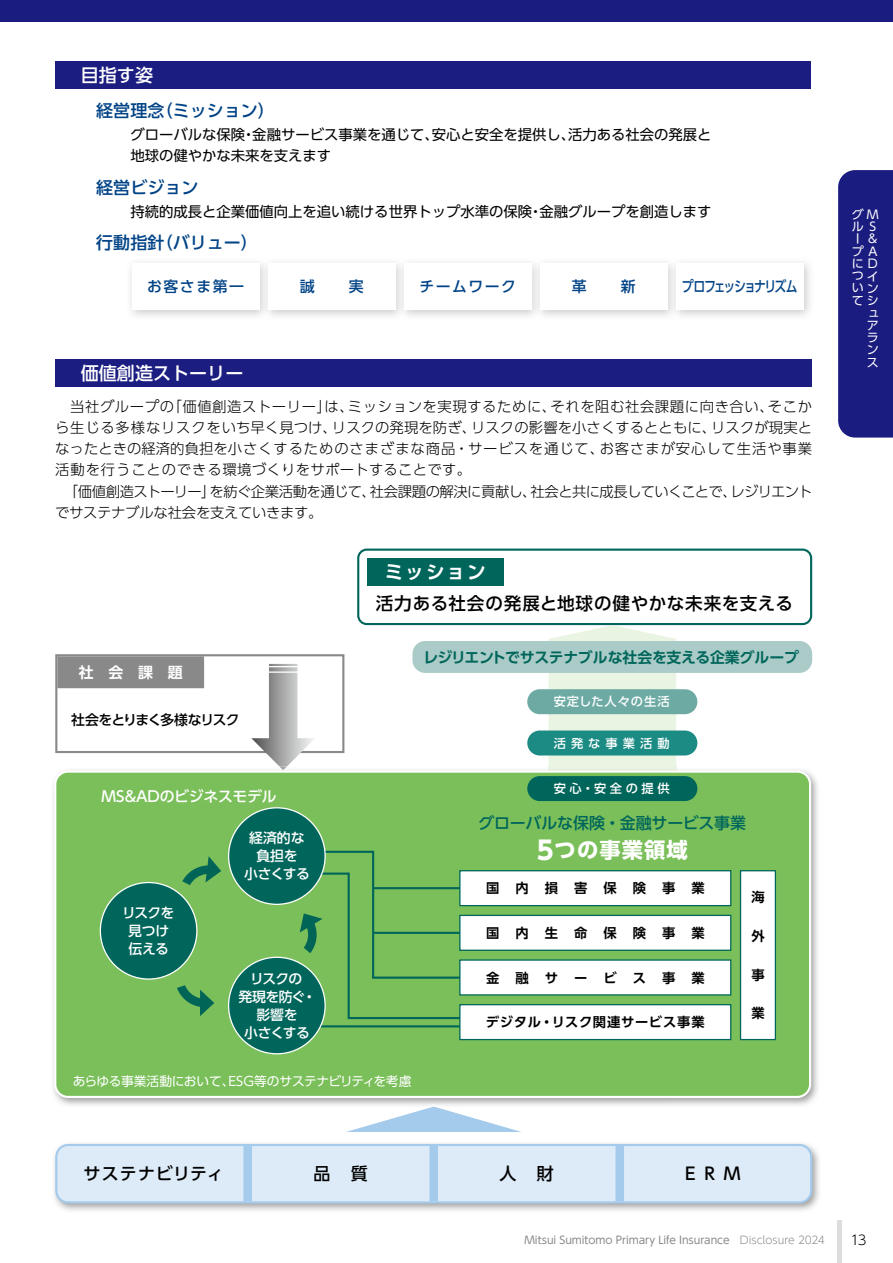
<style>
.page{position:relative;width:893px;height:1263px;background:#fff}
.page>*{position:absolute;margin:0;border:0;box-sizing:border-box;transform-origin:0 0}
.t1{font:700 21.3px "UD Shin Go Pro";letter-spacing:.05em;color:#fff}
.t2{font:700 18.6px "UD Shin Go Pro De";letter-spacing:.1em;color:#fff}
.t3{font:500 18px "UD Shin Go Pro";color:#fff}
.t4{font:500 17.55px "UD Shin Go Pro";letter-spacing:.04em;color:#000}
.t5{font:500 16.95px "UD Shin Go Pro";color:#004386}
.t6{font:500 16.95px "UD Shin Go Pro";letter-spacing:.045em;color:#000}
.t7{font:500 15.9px "UD Shin Go Pro";letter-spacing:-.005em;color:#00665b}
.t8{font:700 14.85px "UD Shin Go Pro De";letter-spacing:-.015em;color:#00665b}
.t9{font:500 14.85px "UD Shin Go Pro";letter-spacing:.035em;color:#004386}
.t10{font:500 14.85px "UD Shin Go Pro";letter-spacing:-.015em;color:#fff}
.t11{font:500 14.85px "UD Shin Go Pro";letter-spacing:-.14em;color:#004386;scale:.8 1}
.t12{font:700 14.85px "UD Shin Go Pro De";color:#fff}
.t13{font:300 14.4px/21.3px "UD Shin Go Pro";letter-spacing:.02em;color:#000}
.t14{font:14.4px/21.3px "UD Shin Go Pro";color:#000}
.t15{font:500 13.8px/18.1px "UD Shin Go Pro";letter-spacing:-.035em;color:#fff;text-align:center}
.t16{font:500 13.8px "UD Shin Go Pro";letter-spacing:-.08em;color:#000}
.t17{font:700 13.35px "UD Shin Go Pro De";letter-spacing:1.205em;color:#000}
.t18{font:700 13.35px "UD Shin Go Pro De";letter-spacing:.065em;color:#000}
.t19{font:300 13.35px "UD Shin Go Pro";color:#000}
.t20{font:12.75px "UD Shin Go Pro";letter-spacing:-.025em;color:#fff}
.t21{font:500 12.15px "UD Shin Go Pro";letter-spacing:.075em;color:#fff}
.t22{font:500 12.15px "UD Shin Go Pro";letter-spacing:.295em;color:#fff}
.t23{font:500 12.15px "UD Shin Go Pro";letter-spacing:.415em;color:#fff}
.t24{font:12px/12.3px "UD Shin Go Pro";color:#fff;text-align:right}
.t25{font:10.65px "UD Shin Go Pro";letter-spacing:-.005em;color:#898989}
.s1{font-size:25.5px}
.s2{font-weight:300}
</style>
<div class="page">
<div style="left:367px;top:558px;width:136px;height:28px;background:#00665b"></div>
<div style="left:357px;top:549px;width:455px;height:76px;border:2px solid #00665b;border-radius:9px"></div>
<svg style="left:549px;top:625px;width:127px;height:141px;background:#e9f3e4"></svg>
<div style="left:55px;top:654px;width:289px;height:99px;border:2px solid #898989"></div>
<img style="left:54px;top:1143px;width:765px;height:68px">
<div style="left:56px;top:1145px;width:755px;height:57px;background:#ddebf8;border-radius:12px"></div>
<div style="left:55px;top:1144px;width:757px;height:59px;border:2px solid #a4caec;border-radius:12px"></div>
<div style="left:243px;top:1146px;width:9px;height:55px;background:#a4caec"></div>
<div style="left:429px;top:1146px;width:9px;height:55px;background:#a4caec"></div>
<div style="left:615px;top:1146px;width:9px;height:55px;background:#a4caec"></div>
<div style="left:412px;top:641px;width:400px;height:32px;background:#aacbc7;border-radius:13px"></div>
<div style="left:527px;top:689px;width:170px;height:25px;background:#6daaa4;border-radius:12px"></div>
<div style="left:527px;top:730px;width:170px;height:25px;background:#1b8b84;border-radius:12px"></div>
<img style="left:53px;top:766px;width:765px;height:340px">
<img style="left:549px;top:766px;width:127px;height:4px">
<svg style="left:338px;top:1104px;width:191px;height:28px"></svg>
<img style="left:421px;top:1104px;width:25px;height:4px">
<svg style="left:58px;top:657px;width:285px;height:113px"></svg>
<div style="left:55px;top:772px;width:755px;height:325px;background:#7abf59;border-radius:13px"></div>
<div style="left:54px;top:770px;width:757px;height:328px;border:2px solid #fff;border-radius:13px"></div>
<div style="left:527px;top:776px;width:170px;height:25px;background:#00665b;border-radius:12px"></div>
<hr style="left:300px;top:1025px;width:185px;height:2px;background:#00665b">
<div style="left:460px;top:871px;width:271px;height:35px;background:#fff"></div>
<div style="left:459px;top:870px;width:272px;height:36px;border:1px solid #00665b"></div>
<div style="left:740px;top:871px;width:35px;height:168px;background:#fff"></div>
<div style="left:740px;top:870px;width:36px;height:170px;border:1px solid #00665b"></div>
<div style="left:460px;top:915px;width:271px;height:35px;background:#fff"></div>
<div style="left:459px;top:915px;width:272px;height:36px;border:1px solid #00665b"></div>
<div style="left:460px;top:960px;width:271px;height:35px;background:#fff"></div>
<div style="left:459px;top:959px;width:272px;height:36px;border:1px solid #00665b"></div>
<div style="left:460px;top:1005px;width:271px;height:34px;background:#fff"></div>
<div style="left:459px;top:1004px;width:272px;height:36px;border:1px solid #00665b"></div>
<div style="left:100px;top:882px;width:97px;height:97px;background:#00665b;border-radius:50%"></div>
<div style="left:229px;top:808px;width:96px;height:96px;background:#00665b;border-radius:50%"></div>
<div style="left:229px;top:957px;width:96px;height:97px;background:#00665b;border-radius:50%"></div>
<svg style="left:182px;top:856px;width:39px;height:29px"></svg>
<svg style="left:300px;top:850px;width:187px;height:170px"></svg>
<svg style="left:177px;top:985px;width:37px;height:31px"></svg>
<div style="left:55px;top:62px;width:756px;height:27px;background:#1c1d81"></div>
<div style="left:55px;top:359px;width:757px;height:28px;background:#1c1d81"></div>
<div style="left:838px;top:170px;width:55px;height:268px;background:#1b1c80"></div>
<div style="left:0;top:0;width:893px;height:21px;background:#1b1c80"></div>
<hr style="left:838px;top:1220px;width:4px;height:43px;background:#dcdddd">
<p class="t3" style="left:81px;top:61px;width:74px">目指す姿</p>
<p class="t5" style="left:96px;top:97px;width:180px">経営理念（ミッション）</p>
<p class="t14" style="left:130px;top:124px;width:583px">グローバルな保険・金融サービス事業を通じて、安心と安全を提供し、活力ある社会の発展と地球の健やかな未来を支えます</p>
<p class="t5" style="left:96px;top:173px;width:104px">経営ビジョン</p>
<p class="t14" style="left:130px;top:200px;width:583px">持続的成長と企業価値向上を追い続ける世界トップ水準の保険・金融グループを創造します</p>
<p class="t5" style="left:96px;top:229px;width:163px">行動指針（バリュー）</p>
<p class="t9" style="left:147px;top:274px;width:98px">お客さま第一</p>
<p class="t9" style="left:300px;top:274px;width:65px">誠　　実</p>
<p class="t9" style="left:419px;top:274px;width:98px">チームワーク</p>
<p class="t9" style="left:572px;top:274px;width:65px">革　　新</p>
<p class="t11" style="left:682px;top:274px;width:146px">プロフェッショナリズム</p>
<p class="t3" style="left:81px;top:359px;width:164px">価値創造ストーリー</p>
<p class="t13" style="left:55px;top:395px;width:759px">　当社グループの「価値創造ストーリー」は、ミッションを実現するために、それを阻む社会課題に向き合い、そこから生じる多様なリスクをいち早く見つけ、リスクの発現を防ぎ、リスクの影響を小さくするとともに、リスクが現実となったときの経済的負担を小さくするためのさまざまな商品・サービスを通じて、お客さまが安心して生活や事業活動を行うことのできる環境づくりをサポートすることです。<br>　「価値創造ストーリー」を紡ぐ企業活動を通じて、社会課題の解決に貢献し、社会と共に成長していくことで、レジリエントでサステナブルな社会を支えていきます。</p>
<p class="t12" style="left:79px;top:660px;width:106px">社　会　課　題</p>
<p class="t16" style="left:71px;top:708px;width:170px">社会をとりまく多様なリスク</p>
<p class="t2" style="left:385px;top:557px;width:103px">ミッション</p>
<p class="t4" style="left:376px;top:589px;width:419px">活力ある社会の発展と地球の健やかな未来を支える</p>
<p class="t8" style="left:423px;top:645px;width:377px">レジリエントでサステナブルな社会を支える企業グループ</p>
<p class="t21" style="left:554px;top:692px;width:117px">安定した人々の生活</p>
<p class="t23" style="left:554px;top:733px;width:118px">活発な事業活動</p>
<p class="t10" style="left:102px;top:784px;width:177px">MS&amp;ADのビジネスモデル</p>
<p class="t22" style="left:554px;top:779px;width:117px">安心・安全の提供</p>
<p class="t7" style="left:478px;top:810px;width:269px">グローバルな保険・金融サービス事業</p>
<h1 class="t1" style="left:532px;top:832px;width:157px"><span class="s1">５</span>つの事業領域</h1>
<p class="t17" style="left:486px;top:877px;width:220px">国内損害保険事業</p>
<p class="t15" style="left:244px;top:828px;width:67px">経済的な負担を<br>小さくする</p>
<p class="t17" style="left:751px;top:886px;width:14px">海</p>
<p class="t17" style="left:751px;top:925px;width:15px">外</p>
<p class="t17" style="left:751px;top:963px;width:14px">事</p>
<p class="t17" style="left:751px;top:1002px;width:14px">業</p>
<p class="t15" style="left:122px;top:903px;width:54px">リスクを見つけ伝える</p>
<p class="t17" style="left:486px;top:922px;width:220px">国内生命保険事業</p>
<p class="t17" style="left:486px;top:966px;width:220px">金融サービス事業</p>
<p class="t18" style="left:486px;top:1011px;width:221px">デジタル・リスク関連サービス事業</p>
<p class="t15" style="left:239px;top:969px;width:79px">リスクの<br>発現を防ぐ・影響を<br>小さくする</p>
<p class="t20" style="left:73px;top:1071px;width:340px">あらゆる事業活動において、ESG等のサステナビリティを考慮</p>
<p class="t6" style="left:83px;top:1160px;width:142px">サステナビリティ</p>
<p class="t6" style="left:313px;top:1160px;width:56px">品　質</p>
<p class="t6" style="left:500px;top:1160px;width:56px">人　財</p>
<p class="t6" style="left:685px;top:1160px;width:57px">E R M</p>
<p class="t24" style="left:852px;top:208px;width:28px">グ M<br>S<br>&amp;<br>プ Aに Dつイいンてシュ<br>ア<br>ラ<br>ン<br>ス</p>
<p class="t24" style="left:852px;top:220px;width:13px;text-align:left">ルー</p>
<p class="t25" style="left:524px;top:1231px;width:302px">Mitsui Sumitomo Primary Life Insurance <span class="s2">Disclosure 2024</span></p>
<p class="t19" style="left:850px;top:1229px;width:18px">13</p>
</div>
